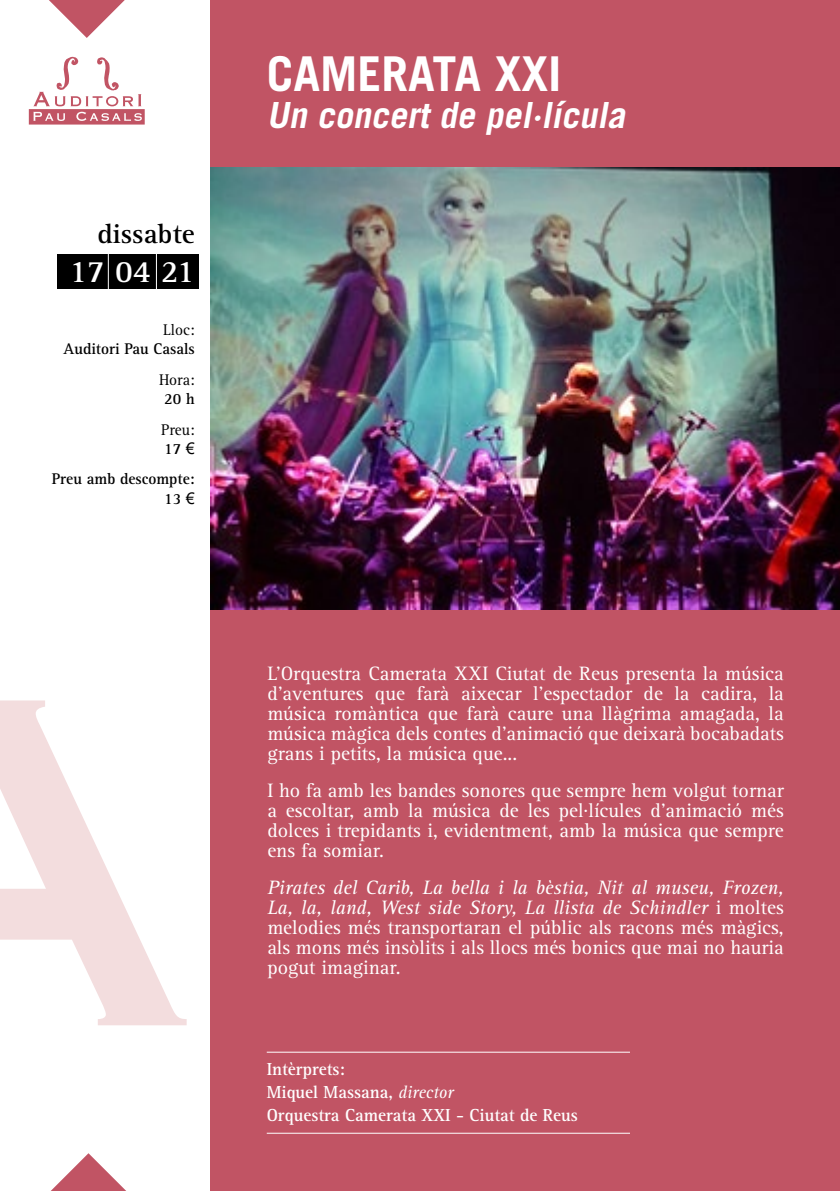
<style>
.page{position:relative;width:840px;height:1191px;background:#fff}
.page>*{position:absolute;margin:0;border:0;box-sizing:border-box;transform-origin:0 0}
.t1{font:700 48px "Trade Gothic LT Std";color:#fff}
.t2{font:italic 700 36px "Trade Gothic LT Std";color:#fff}
.t3{font:700 32px "Rotis Serif";color:#fff}
.t4{font:700 28px "Rotis Serif";color:#000}
.t5{font:20px/20px "Rotis Serif";color:#fff;text-align:justify}
.t6{font:700 18px/23px "Rotis Serif";color:#fff;scale:.96 1}
.t7{font:700 16px/19.2px "Rotis Serif";color:#000;text-align:right;scale:.96 1}
.t8{font:16px/19.2px "Rotis Serif";color:#000;scale:.96 1}
.s1{font-weight:700}
.s2{font-family:"Arial"}
.s3{font-family:"Arial";font-weight:400}
.s4{font-style:italic}
.s5{font-weight:400;font-style:italic}
</style>
<div class="page">
<div style="left:210px;top:0;width:629px;height:1191px;background:#c15464"></div>
<hr style="left:266px;top:1051px;width:363px;height:1px;background:#fff">
<hr style="left:266px;top:1132px;width:363px;height:1px;background:#fff">
<div style="left:57px;top:254px;width:141px;height:35px;background:#000"></div>
<hr style="left:108px;top:248px;width:1px;height:54px;background:#fff">
<hr style="left:156px;top:248px;width:1px;height:54px;background:#fff">
<svg style="left:0;top:700px;width:186px;height:325px"></svg>
<svg style="left:29px;top:57px;width:116px;height:68px"></svg>
<svg style="left:49px;top:0;width:76px;height:38px"></svg>
<svg style="left:51px;top:1153px;width:75px;height:38px"></svg>
<img style="left:210px;top:167px;width:629px;height:442px">
<h3 class="t4" style="left:97px;top:218px;width:99px">dissabte</h3>
<h3 class="t3" style="left:69px;top:252px;width:127px">17 04 21</h3>
<p class="t8" style="left:163px;top:321px;width:34px">Lloc:</p>
<p class="t7" style="left:64px;top:340px;width:138px">Auditori Pau Casals</p>
<p class="t8" style="left:159px;top:370px;width:39px">Hora:</p>
<p class="t7" style="left:164px;top:389px;width:33px">20 h</p>
<p class="t8" style="left:161px;top:420px;width:37px">Preu:<br><span class="s1">17</span> <span class="s2">€</span></p>
<p class="t7" style="left:52px;top:470px;width:150px">Preu amb descompte:<br>13 <span class="s3">€</span></p>
<h1 class="t1" style="left:266px;top:45px;width:296px">CAMERATA XXI</h1>
<h2 class="t2" style="left:266px;top:92px;width:367px">Un concert de pel·lícula</h2>
<p class="t5" style="left:267px;top:664px;width:517px">L’Orquestra Camerata XXI Ciutat de Reus presenta la música d’aventures que farà aixecar l’espectador de la cadira, la música romàntica que farà caure una llàgrima amagada, la música màgica dels contes d’animació que deixarà bocabadats grans i petits, la música que...</p>
<p class="t5" style="left:267px;top:781px;width:517px">I ho fa amb les bandes sonores que sempre hem volgut tornar a escoltar, amb la música de les pel·lícules d’animació més dolces i trepidants i, evidentment, amb la música que sempre ens fa somiar.</p>
<p class="t5" style="left:267px;top:878px;width:517px"><span class="s4">Pirates del Carib, La bella i la bèstia, Nit al museu, Frozen, La, la, land, West side Story, La llista de Schindler</span> i moltes melodies més transportaran el públic als racons més màgics, als mons més insòlits i als llocs més bonics que mai no hauria pogut imaginar.</p>
<p class="t6" style="left:266px;top:1058px;width:325px">Intèrprets:<br>Miquel Massana, <span class="s5">director<br></span>Orquestra Camerata XXI - Ciutat de Reus</p>
</div>
